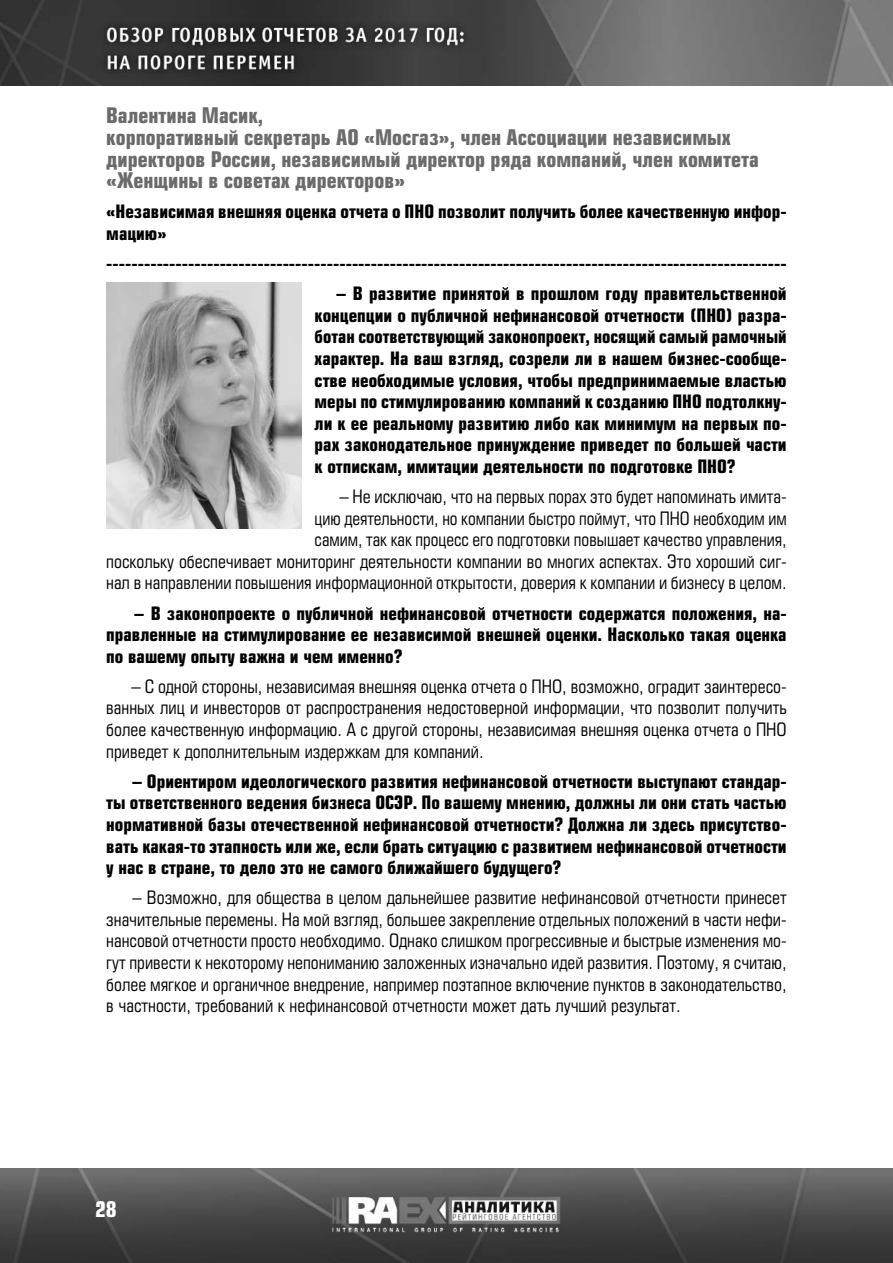
<style>
.page{position:relative;width:893px;height:1263px;background:#fff}
.page>*{position:absolute;margin:0;border:0;box-sizing:border-box;transform-origin:0 0}
.t1{font:700 21px/21.6px "Europe Cond";color:#6b6b6b}
.t2{font:700 21px "Europe Cond";color:#fff}
.t3{font:700 18px/21.6px "Europe Cond";color:#000;text-align:justify}
.t4{font:18px/21.6px "Europe Cond";color:#000;text-align:justify}
</style>
<div class="page">
<img style="left:0;top:1169px;width:893px;height:94px">
<img style="left:0;top:0;width:893px;height:85px">
<img style="left:106px;top:283px;width:196px;height:245px">
<p class="t1" style="left:106px;top:107px;width:654px">Валентина Масик,<br>корпоративный секретарь АО «Мосгаз», член Ассоциации независимых директоров России, независимый директор ряда компаний, член комитета «Женщины в советах директоров»</p>
<p class="t3" style="left:106px;top:203px;width:682px">«Независимая внешняя оценка отчета о ПНО позволит получить более качественную инфор&shy;мацию»</p>
<p class="t3" style="left:106px;top:255px;width:682px">------------------------------------------------------------------------------------------------------------</p>
<p class="t3" style="left:315px;top:285px;width:473px;text-indent:21px">– В развитие принятой в прошлом году правительственной концепции о публичной нефинансовой отчетности (ПНО) разра&shy;ботан соответствующий законопроект, носящий самый рамочный характер. На ваш взгляд, созрели ли в нашем бизнес-сообще&shy;стве необходимые условия, чтобы предпринимаемые властью меры по стимулированию компаний к созданию ПНО подтолкну&shy;ли к ее реальному развитию либо как минимум на первых по&shy;рах законодательное принуждение приведет по большей части к отпискам, имитации деятельности по подготовке ПНО?</p>
<p class="t4" style="left:106px;top:487px;width:682px;text-align:right">– Не исключаю, что на первых порах это будет напоминать имита-<br>цию деятельности, но компании быстро поймут, что ПНО необходим им<br>самим, так как процесс его подготовки повышает качество управления,<br>поскольку обеспечивает мониторинг деятельности компании во многих аспектах. Это хороший сиг&shy;нал в направлении повышения информационной открытости, доверия к компании и бизнесу в целом.</p>
<p class="t3" style="left:106px;top:604px;width:682px;text-indent:27px">– В законопроекте о публичной нефинансовой отчетности содержатся положения, на&shy;правленные на стимулирование ее независимой внешней оценки. Насколько такая оценка по вашему опыту важна и чем именно?</p>
<p class="t4" style="left:106px;top:677px;width:682px;text-indent:25px">– С одной стороны, независимая внешняя оценка отчета о ПНО, возможно, оградит заинтересо&shy;ванных лиц и инвесторов от распространения недостоверной информации, что позволит получить более качественную информацию. А с другой стороны, независимая внешняя оценка отчета о ПНО приведет к дополнительным издержкам для компаний.</p>
<p class="t3" style="left:106px;top:772px;width:682px;text-indent:26px">– Ориентиром идеологического развития нефинансовой отчетности выступают стандар&shy;ты ответственного ведения бизнеса ОСЭР. По вашему мнению, должны ли они стать частью нормативной базы отечественной нефинансовой отчетности? Должна ли здесь присутство&shy;вать какая-то этапность или же, если брать ситуацию с развитием нефинансовой отчетности у нас в стране, то дело это не самого ближайшего будущего?</p>
<p class="t4" style="left:106px;top:888px;width:682px;text-indent:26px">– Возможно, для общества в целом дальнейшее развитие нефинансовой отчетности принесет значительные перемены. На мой взгляд, большее закрепление отдельных положений в части нефи&shy;нансовой отчетности просто необходимо. Однако слишком прогрессивные и быстрые изменения мо&shy;гут привести к некоторому непониманию заложенных изначально идей развития. Поэтому, я считаю, более мягкое и органичное внедрение, например поэтапное включение пунктов в законодательство, в частности, требований к нефинансовой отчетности может дать лучший результат.</p>
<p class="t2" style="left:95px;top:1201px;width:23px">28</p>
</div>
